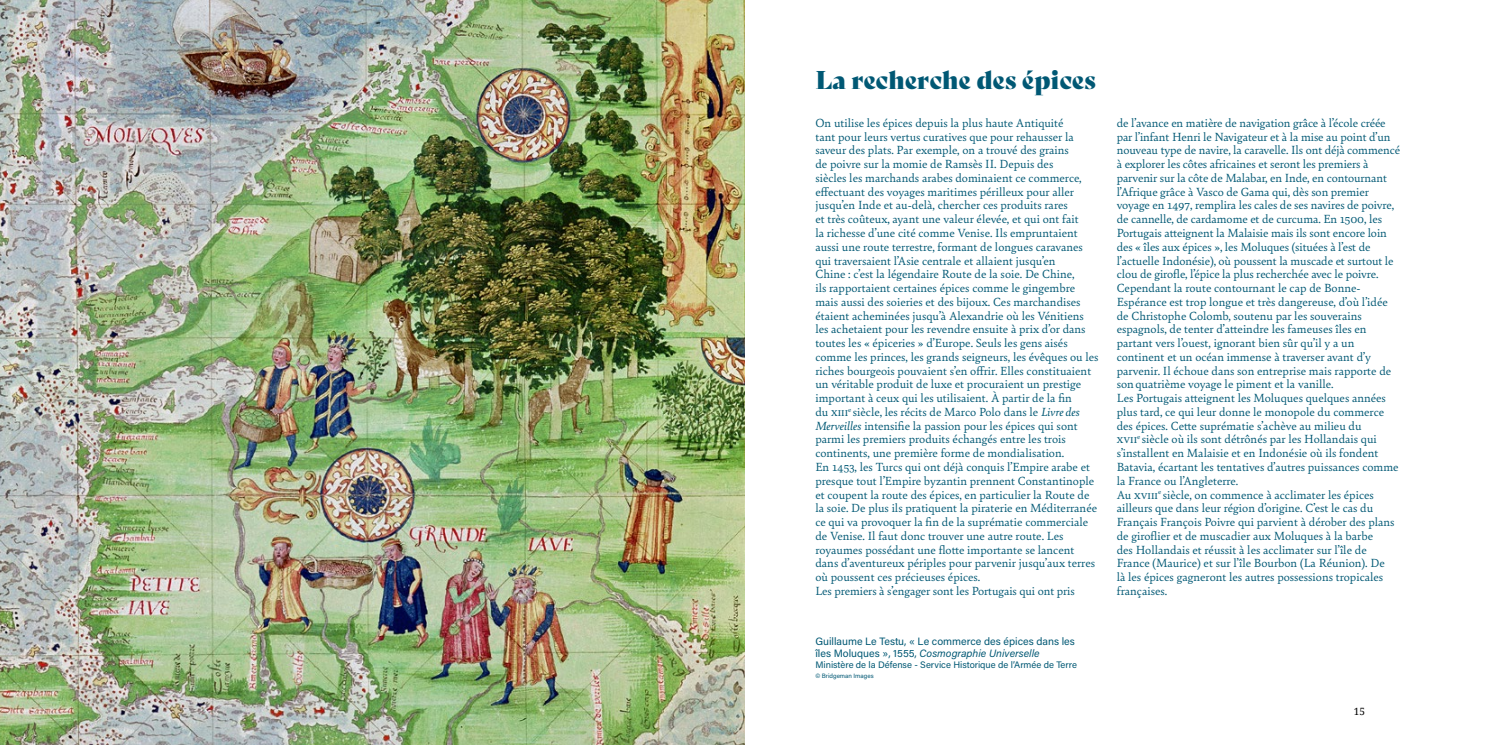
<style>
.page{position:relative;width:1489px;height:745px;background:#fff}
.page>*{position:absolute;margin:0;border:0;box-sizing:border-box;transform-origin:0 0}
.t1{font:25px "Bely Display";color:#005874}
.t2{font:12.5px/13.8px "Bely";color:#005874}
.t3{font:10.62px/11.9px "Acumin Pro";color:#005874}
.t4{font:10px "Droid Serif";color:#000}
.t5{font:9.38px "Acumin Pro";color:#005874}
.t6{font:6.25px "Acumin Pro";color:#005874}
.s1{font-style:italic}
</style>
<div class="page">
<img style="left:0;top:0;width:744px;height:744px">
<h1 class="t1" style="left:815px;top:60px;width:282px">La recherche des épices</h1>
<p class="t2" style="left:815px;top:115px;width:285px">On utilise les épices depuis la plus haute Antiquité<br>tant pour leurs vertus curatives que pour rehausser la saveur des plats. Par exemple, on a trouvé des grains<br>de poivre sur la momie de Ramsès II. Depuis des<br>siècles les marchands arabes dominaient ce commerce, effectuant des voyages maritimes périlleux pour aller jusqu’en Inde et au-delà, chercher ces produits rares<br>et très coûteux, ayant une valeur élevée, et qui ont fait<br>la richesse d’une cité comme Venise. Ils empruntaient aussi une route terrestre, formant de longues caravanes qui traversaient l’Asie centrale et allaient jusqu’en<br>Chine : c’est la légendaire Route de la soie. De Chine,<br>ils rapportaient certaines épices comme le gingembre mais aussi des soieries et des bijoux. Ces marchandises étaient acheminées jusqu’à Alexandrie où les Vénitiens les achetaient pour les revendre ensuite à prix d’or dans toutes les « épiceries » d’Europe. Seuls les gens aisés comme les princes, les grands seigneurs, les évêques ou les riches bourgeois pouvaient s’en offrir. Elles constituaient un véritable produit de luxe et procuraient un prestige important à ceux qui les utilisaient. À partir de la fin<br>du xiii<sup>e</sup> siècle, les récits de Marco Polo dans le <span class="s1">Livre des Merveilles</span> intensifie la passion pour les épices qui sont parmi les premiers produits échangés entre les trois continents, une première forme de mondialisation.<br>En 1453, les Turcs qui ont déjà conquis l’Empire arabe et presque tout l’Empire byzantin prennent Constantinople et coupent la route des épices, en particulier la Route de la soie. De plus ils pratiquent la piraterie en Méditerranée ce qui va provoquer la fin de la suprématie commerciale de Venise. Il faut donc trouver une autre route. Les royaumes possédant une flotte importante se lancent dans d’aventureux périples pour parvenir jusqu’aux terres où poussent ces précieuses épices.<br>Les premiers à s’engager sont les Portugais qui ont pris</p>
<p class="t2" style="left:1116px;top:115px;width:285px">de l’avance en matière de navigation grâce à l’école créée par l’infant Henri le Navigateur et à la mise au point d’un nouveau type de navire, la caravelle. Ils ont déjà commencé à explorer les côtes africaines et seront les premiers à parvenir sur la côte de Malabar, en Inde, en contournant l’Afrique grâce à Vasco de Gama qui, dès son premier voyage en 1497, remplira les cales de ses navires de poivre, de cannelle, de cardamome et de curcuma. En 1500, les Portugais atteignent la Malaisie mais ils sont encore loin des « îles aux épices », les Moluques (situées à l’est de l’actuelle Indonésie), où poussent la muscade et surtout le clou de girofle, l’épice la plus recherchée avec le poivre.<br>Cependant la route contournant le cap de Bonne-Espérance est trop longue et très dangereuse, d’où l’idée de Christophe Colomb, soutenu par les souverains espagnols, de tenter d’atteindre les fameuses îles en partant vers l’ouest, ignorant bien sûr qu’il y a un continent et un océan immense à traverser avant d’y parvenir. Il échoue dans son entreprise mais rapporte de sonquatrième voyage le piment et la vanille.<br>Les Portugais atteignent les Moluques quelques années plus tard, ce qui leur donne le monopole du commerce des épices. Cette suprématie s’achève au milieu du<br>xvii<sup>e</sup> siècle où ils sont détrônés par les Hollandais qui s’installent en Malaisie et en Indonésie où ils fondent Batavia, écartant les tentatives d’autres puissances comme la France ou l’Angleterre.<br>Au xviii<sup>e</sup> siècle, on commence à acclimater les épices ailleurs que dans leur région d’origine. C’est le cas du Français François Poivre qui parvient à dérober des plans de giroflier et de muscadier aux Moluques à la barbe<br>des Hollandais et réussit à les acclimater sur l’île de France (Maurice) et sur l’île Bourbon (La Réunion). De<br>là les épices gagneront les autres possessions tropicales françaises.</p>
<p class="t3" style="left:815px;top:634px;width:261px">Guillaume Le Testu, « Le commerce des épices dans les îles Moluques », 1555, <span class="s1">Cosmographie Universelle</span></p>
<p class="t5" style="left:815px;top:658px;width:263px">Ministère de la Défense - Service Historique de l’Armée de Terre</p>
<p class="t6" style="left:815px;top:670px;width:60px">© Bridgeman Images</p>
<p class="t4" style="left:1353px;top:703px;width:13px">15</p>
</div>
